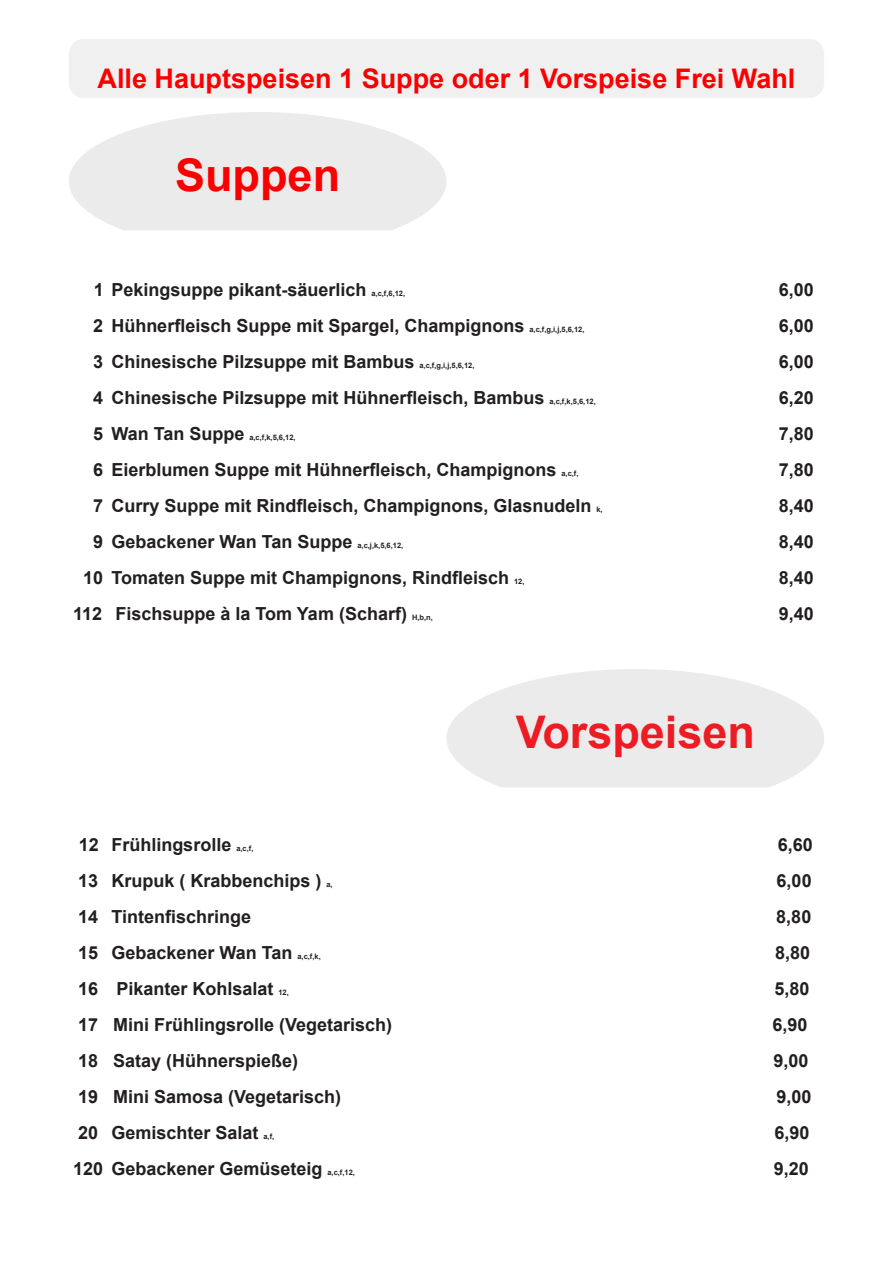
<style>
.page{position:relative;width:893px;height:1263px;background:#fff}
.page>*{position:absolute;margin:0;border:0;box-sizing:border-box;transform-origin:0 0}
.t1{font:700 45px "Arial";color:#ed1c24}
.t2{font:700 45px "Arial";color:#fb0000}
.t3{font:700 27px "Arial";color:#fb0000}
.t4{font:700 18px "Arial";color:#231f20}
.t5{font:700 7.5px "Arial";color:#231f20}
</style>
<div class="page">
<svg style="left:69px;top:112px;width:377px;height:118px"></svg>
<svg style="left:447px;top:669px;width:377px;height:118px"></svg>
<div style="left:69px;top:39px;width:755px;height:59px;background:#f0f0f1;border-radius:15px"></div>
<h2 class="t3" style="left:98px;top:69px;width:699px">Alle Hauptspeisen 1 Suppe oder 1 Vorspeise Frei Wahl</h2>
<h1 class="t2" style="left:175px;top:158px;width:166px">Suppen</h1>
<p class="t4" style="left:94px;top:282px;width:274px">1 Pekingsuppe pikant-säuerlich</p>
<p class="t5" style="left:371px;top:290px;width:35px">a,c,f,6,12,</p>
<p class="t4" style="left:779px;top:282px;width:37px">6,00</p>
<p class="t4" style="left:93px;top:318px;width:433px">2 Hühnerfleisch Suppe mit Spargel, Champignons</p>
<p class="t5" style="left:529px;top:326px;width:57px">a,c,f,g,i,j,5,6,12,</p>
<p class="t4" style="left:779px;top:318px;width:37px">6,00</p>
<p class="t4" style="left:93px;top:354px;width:323px">3 Chinesische Pilzsuppe mit Bambus</p>
<p class="t5" style="left:419px;top:362px;width:57px">a,c,f,g,i,j,5,6,12,</p>
<p class="t4" style="left:779px;top:354px;width:37px">6,00</p>
<p class="t4" style="left:93px;top:390px;width:453px">4 Chinesische Pilzsuppe mit Hühnerfleisch, Bambus</p>
<p class="t5" style="left:549px;top:398px;width:48px">a,c,f,k,5,6,12,</p>
<p class="t4" style="left:779px;top:390px;width:37px">6,20</p>
<p class="t4" style="left:93px;top:426px;width:153px">5 Wan Tan Suppe</p>
<p class="t5" style="left:249px;top:434px;width:48px">a,c,f,k,5,6,12,</p>
<p class="t4" style="left:779px;top:426px;width:37px">7,80</p>
<p class="t4" style="left:93px;top:462px;width:465px">6 Eierblumen Suppe mit Hühnerfleisch, Champignons</p>
<p class="t5" style="left:561px;top:470px;width:19px">a,c,f,</p>
<p class="t4" style="left:779px;top:462px;width:37px">7,80</p>
<p class="t4" style="left:93px;top:498px;width:500px">7 Curry Suppe mit Rindfleisch, Champignons, Glasnudeln</p>
<p class="t5" style="left:596px;top:506px;width:8px">k,</p>
<p class="t4" style="left:779px;top:498px;width:37px">8,40</p>
<p class="t4" style="left:93px;top:534px;width:261px">9 Gebackener Wan Tan Suppe</p>
<p class="t5" style="left:357px;top:542px;width:47px">a,c,j,k,5,6,12,</p>
<p class="t4" style="left:779px;top:534px;width:37px">8,40</p>
<p class="t4" style="left:83px;top:570px;width:427px">10 Tomaten Suppe mit Champignons, Rindfleisch</p>
<p class="t5" style="left:514px;top:578px;width:12px">12,</p>
<p class="t4" style="left:779px;top:570px;width:37px">8,40</p>
<p class="t4" style="left:73px;top:606px;width:335px">112 Fischsuppe à la Tom Yam (Scharf)</p>
<p class="t5" style="left:412px;top:614px;width:22px">H,b,n,</p>
<p class="t4" style="left:779px;top:606px;width:37px">9,40</p>
<h1 class="t1" style="left:516px;top:715px;width:241px">Vorspeisen</h1>
<p class="t4" style="left:79px;top:838px;width:154px">12 Frühlingsrolle</p>
<p class="t5" style="left:236px;top:846px;width:19px">a,c,f,</p>
<p class="t4" style="left:778px;top:838px;width:37px">6,60</p>
<p class="t4" style="left:78px;top:874px;width:245px">13 Krupuk ( Krabbenchips )</p>
<p class="t5" style="left:326px;top:882px;width:8px">a,</p>
<p class="t4" style="left:777px;top:874px;width:37px">6,00</p>
<p class="t4" style="left:78px;top:910px;width:174px">14 Tintenfischringe</p>
<p class="t4" style="left:776px;top:910px;width:37px">8,80</p>
<p class="t4" style="left:78px;top:946px;width:216px">15 Gebackener Wan Tan</p>
<p class="t5" style="left:297px;top:954px;width:25px">a,c,f,k,</p>
<p class="t4" style="left:775px;top:946px;width:37px">8,80</p>
<p class="t4" style="left:78px;top:982px;width:197px">16 Pikanter Kohlsalat</p>
<p class="t5" style="left:278px;top:990px;width:12px">12,</p>
<p class="t4" style="left:774px;top:982px;width:37px">5,80</p>
<p class="t4" style="left:78px;top:1018px;width:316px">17 Mini Frühlingsrolle (Vegetarisch)</p>
<p class="t4" style="left:772px;top:1018px;width:37px">6,90</p>
<p class="t4" style="left:78px;top:1054px;width:222px">18 Satay (Hühnerspieße)</p>
<p class="t4" style="left:773px;top:1054px;width:37px">9,00</p>
<p class="t4" style="left:78px;top:1090px;width:265px">19 Mini Samosa (Vegetarisch)</p>
<p class="t4" style="left:776px;top:1090px;width:37px">9,00</p>
<p class="t4" style="left:78px;top:1126px;width:182px">20 Gemischter Salat</p>
<p class="t5" style="left:263px;top:1134px;width:12px">a,f,</p>
<p class="t4" style="left:775px;top:1126px;width:37px">6,90</p>
<p class="t4" style="left:73px;top:1162px;width:251px">120 Gebackener Gemüseteig</p>
<p class="t5" style="left:327px;top:1170px;width:29px">a,c,f,12,</p>
<p class="t4" style="left:774px;top:1162px;width:37px">9,20</p>
</div>
